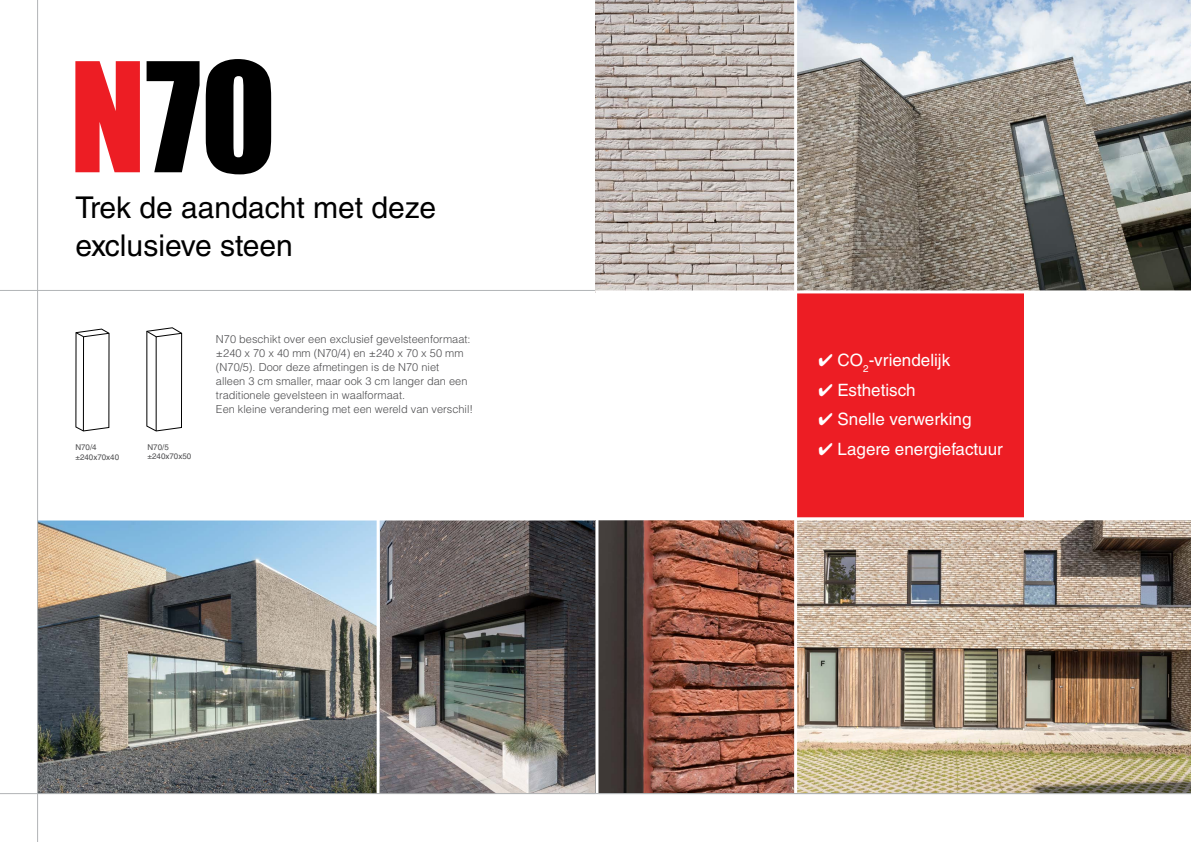
<style>
.page{position:relative;width:1191px;height:842px;background:#fff}
.page>*{position:absolute;margin:0;border:0;box-sizing:border-box;transform-origin:0 0}
.t1{font:30px/38px "Helvetica LT Std";color:#000}
.t2{font:17px "Helvetica LT Std";color:#fff}
.t3{font:300 11px/14px "Helvetica LT Std";color:#4d4d4f}
.t4{font:8px/9.6px "Helvetica LT Std";color:#4d4d4f}
</style>
<div class="page">
<img style="left:38px;top:520px;width:1153px;height:273px">
<svg style="left:147px;top:59px;width:124px;height:115px"></svg>
<svg style="left:75px;top:61px;width:65px;height:111px;background:#ef373d"></svg>
<svg style="left:75px;top:329px;width:34px;height:102px"></svg>
<svg style="left:146px;top:327px;width:36px;height:104px"></svg>
<hr style="left:377px;top:515px;width:3px;height:294px;background:#fff">
<hr style="left:0;top:290px;width:1191px;height:1px;background:#b1b4b6">
<hr style="left:37px;top:0;width:1px;height:842px;background:#b1b4b6">
<img style="left:595px;top:0;width:596px;height:290px">
<div style="left:797px;top:292px;width:227px;height:227px;background:#ed1d24"></div>
<hr style="left:595px;top:290px;width:596px;height:3px;background:#fff">
<hr style="left:794px;top:0;width:3px;height:842px;background:#fff">
<hr style="left:596px;top:517px;width:595px;height:3px;background:#fff">
<hr style="left:595px;top:509px;width:3px;height:294px;background:#fff">
<hr style="left:0;top:793px;width:1191px;height:1px;background:#b1b4b6">
<h1 class="t1" style="left:75px;top:188px;width:362px">Trek de aandacht met deze exclusieve steen</h1>
<p class="t4" style="left:75px;top:442px;width:45px">N70/4 ±240x70x40</p>
<p class="t4" style="left:147px;top:442px;width:45px">N70/5 ±240x70x50</p>
<p class="t3" style="left:216px;top:332px;width:259px">N70 beschikt over een exclusief gevelsteenformaat: ±240 x 70 x 40 mm (N70/4) en ±240 x 70 x 50 mm (N70/5). Door deze afmetingen is de N70 niet<br>alleen 3 cm smaller, maar ook 3 cm langer dan een traditionele gevelsteen in waalformaat.<br>Een kleine verandering met een wereld van verschil!</p>
<h2 class="t2" style="left:818px;top:350px;width:133px">✔ CO<sub>2</sub>-vriendelijk</h2>
<h2 class="t2" style="left:818px;top:380px;width:99px">✔ Esthetisch</h2>
<h2 class="t2" style="left:818px;top:409px;width:154px">✔ Snelle verwerking</h2>
<h2 class="t2" style="left:818px;top:439px;width:186px">✔ Lagere energiefactuur</h2>
</div>
